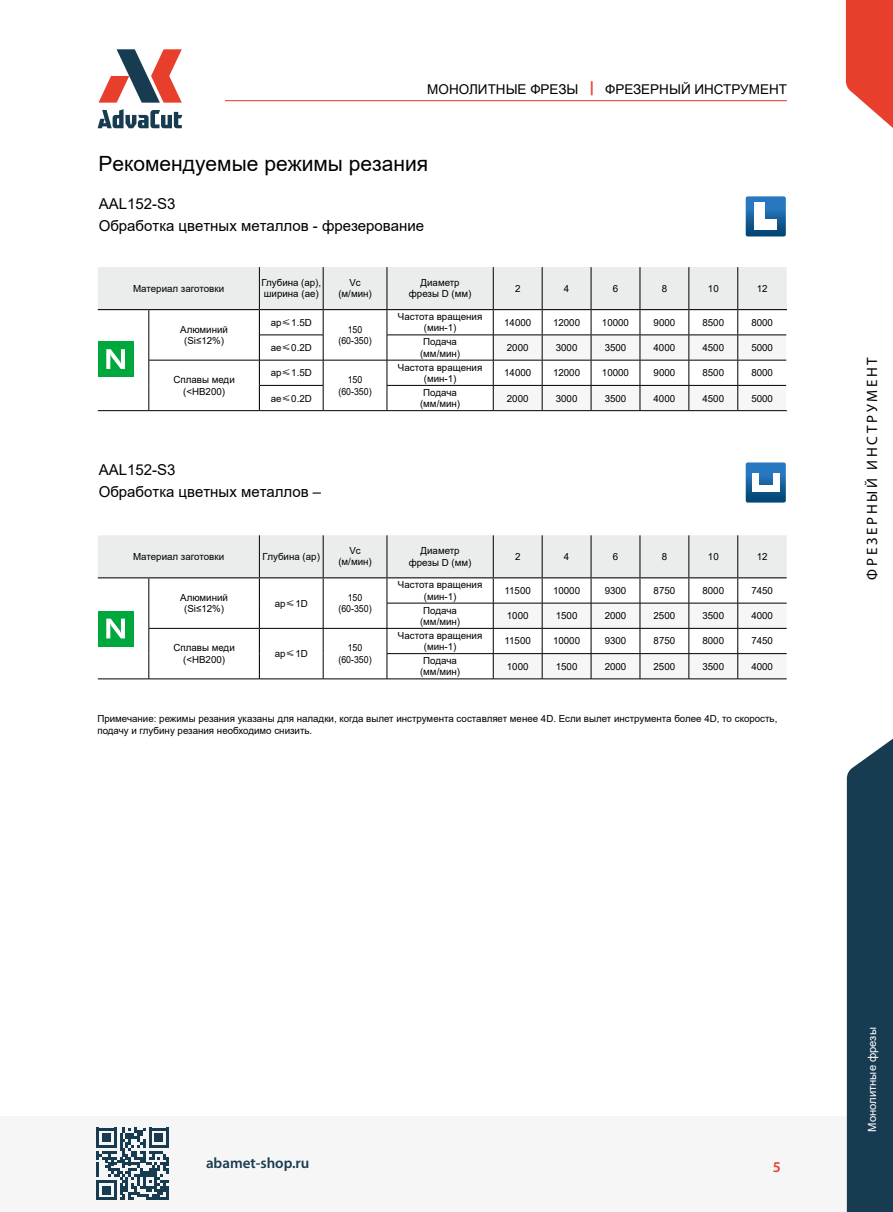
<style>
.page{position:relative;width:893px;height:1212px;background:#fff}
.page>*{position:absolute;margin:0;border:0;box-sizing:border-box;transform-origin:0 0}
.t1{font:21px "Arial";color:#000}
.t2{font:15px/21.9px "Arial";color:#000}
.t3{font:15px "Myriad Pro";letter-spacing:.18em;color:#000}
.t4{font:600 15px "Myriad Pro";color:#173b50}
.t5{font:600 15px "Myriad Pro";color:#e83f2d}
.t6{font:13.5px "Arial";color:#000}
.t7{font:11.25px "Arial";color:#fff}
.t8{font:9.75px/11.2px "Arial";color:#000;text-align:center}
.t9{font:9.75px/11.2px "Arial";color:#000;text-align:center;scale:.9 1}
.s1{font-weight:700;font-size:15px;color:#e83f2d}
.s2{font-family:"Adobe Heiti Std"}
</style>
<div class="page">
<div style="left:0;top:1116px;width:893px;height:96px;background:#f6f6f6"></div>
<div style="left:847px;top:738px;width:46px;height:474px;background:#173b50"></div>
<svg style="left:99px;top:49px;width:83px;height:54px"></svg>
<svg style="left:98px;top:109px;width:84px;height:19px"></svg>
<hr style="left:225px;top:100px;width:562px;height:1px;background:#e83f2d">
<svg style="left:846px;top:0;width:47px;height:128px"></svg>
<svg style="left:96px;top:1127px;width:73px;height:73px"></svg>
<hr style="left:259px;top:679px;width:64px;height:1px;background:#000">
<hr style="left:323px;top:679px;width:64px;height:1px;background:#000">
<hr style="left:98px;top:679px;width:51px;height:1px;background:#000">
<hr style="left:149px;top:679px;width:110px;height:1px;background:#000">
<hr style="left:387px;top:679px;width:106px;height:1px;background:#000">
<hr style="left:591px;top:679px;width:49px;height:1px;background:#000">
<hr style="left:640px;top:679px;width:49px;height:1px;background:#000">
<hr style="left:689px;top:679px;width:49px;height:1px;background:#000">
<hr style="left:738px;top:679px;width:49px;height:1px;background:#000">
<hr style="left:493px;top:679px;width:49px;height:1px;background:#000">
<hr style="left:542px;top:679px;width:49px;height:1px;background:#000">
<svg style="left:746px;top:196px;width:40px;height:40px"></svg>
<div style="left:754px;top:203px;width:10px;height:27px;background:#fff"></div>
<div style="left:754px;top:220px;width:23px;height:10px;background:#fff"></div>
<svg style="left:98px;top:267px;width:689px;height:144px"></svg>
<svg style="left:98px;top:535px;width:689px;height:144px"></svg>
<svg style="left:746px;top:462px;width:40px;height:41px"></svg>
<div style="left:752px;top:473px;width:7px;height:18px;background:#fff"></div>
<div style="left:773px;top:473px;width:6px;height:18px;background:#fff"></div>
<div style="left:756px;top:485px;width:21px;height:6px;background:#fff"></div>
<h3 class="t6" style="left:427px;top:80px;width:361px">МОНОЛИТНЫЕ ФРЕЗЫ <span class="s1">|</span> ФРЕЗЕРНЫЙ ИНСТРУМЕНТ</h3>
<h1 class="t1" style="left:99px;top:149px;width:331px">Рекомендуемые режимы резания</h1>
<h2 class="t2" style="left:99px;top:193px;width:327px">AAL152-S3<br>Обработка цветных металлов - фрезерование</h2>
<p class="t8" style="left:133px;top:283px;width:93px">Материал заготовки</p>
<p class="t8" style="left:261px;top:277px;width:61px;text-align:left">Глубина (ap), ширина (ae)</p>
<p class="t8" style="left:338px;top:277px;width:35px">Vc (м/мин)</p>
<p class="t8" style="left:409px;top:276px;width:64px;line-height:11.7px">Диаметр фрезы D (мм)</p>
<p class="t8" style="left:515px;top:283px;width:7px">2</p>
<p class="t8" style="left:564px;top:283px;width:7px">4</p>
<p class="t8" style="left:613px;top:283px;width:7px">6</p>
<p class="t8" style="left:662px;top:283px;width:7px">8</p>
<p class="t8" style="left:708px;top:283px;width:12px">10</p>
<p class="t8" style="left:757px;top:283px;width:12px">12</p>
<p class="t8" style="left:180px;top:324px;width:49px">Алюминий (Si≤12%)</p>
<p class="t8" style="left:398px;top:311px;width:86px">Частота вращения (мин-1)</p>
<p class="t8" style="left:504px;top:317px;width:29px">14000</p>
<p class="t8" style="left:553px;top:317px;width:29px">12000</p>
<p class="t8" style="left:602px;top:317px;width:29px">10000</p>
<p class="t8" style="left:654px;top:317px;width:23px">9000</p>
<p class="t8" style="left:702px;top:317px;width:23px">8500</p>
<p class="t8" style="left:751px;top:317px;width:23px">8000</p>
<p class="t8" style="left:271px;top:317px;width:43px">ap<span class="s2">≤</span>1.5D</p>
<p class="t9" style="left:338px;top:324px;width:38px">150 (60-350)</p>
<p class="t8" style="left:271px;top:342px;width:43px">ae<span class="s2">≤</span>0.2D</p>
<p class="t8" style="left:420px;top:336px;width:42px">Подача (мм/мин)</p>
<p class="t8" style="left:507px;top:342px;width:23px">2000</p>
<p class="t8" style="left:556px;top:342px;width:23px">3000</p>
<p class="t8" style="left:605px;top:342px;width:23px">3500</p>
<p class="t8" style="left:654px;top:342px;width:23px">4000</p>
<p class="t8" style="left:702px;top:342px;width:23px">4500</p>
<p class="t8" style="left:751px;top:342px;width:23px">5000</p>
<p class="t8" style="left:173px;top:374px;width:63px">Сплавы меди (&lt;HB200)</p>
<p class="t8" style="left:398px;top:361px;width:86px">Частота вращения (мин-1)</p>
<p class="t8" style="left:504px;top:367px;width:29px">14000</p>
<p class="t8" style="left:553px;top:367px;width:29px">12000</p>
<p class="t8" style="left:602px;top:367px;width:29px">10000</p>
<p class="t8" style="left:654px;top:367px;width:23px">9000</p>
<p class="t8" style="left:702px;top:367px;width:23px">8500</p>
<p class="t8" style="left:751px;top:367px;width:23px">8000</p>
<p class="t8" style="left:271px;top:367px;width:43px">ap<span class="s2">≤</span>1.5D</p>
<p class="t9" style="left:338px;top:374px;width:38px">150 (60-350)</p>
<p class="t8" style="left:271px;top:392px;width:43px">ae<span class="s2">≤</span>0.2D</p>
<p class="t8" style="left:420px;top:387px;width:42px">Подача (мм/мин)</p>
<p class="t8" style="left:507px;top:392px;width:23px">2000</p>
<p class="t8" style="left:556px;top:392px;width:23px">3000</p>
<p class="t8" style="left:605px;top:392px;width:23px">3500</p>
<p class="t8" style="left:654px;top:392px;width:23px">4000</p>
<p class="t8" style="left:702px;top:392px;width:23px">4500</p>
<p class="t8" style="left:751px;top:392px;width:23px">5000</p>
<h2 class="t2" style="left:99px;top:459px;width:224px">AAL152-S3<br>Обработка цветных металлов –</h2>
<p class="t8" style="left:133px;top:551px;width:93px">Материал заготовки</p>
<p class="t8" style="left:263px;top:551px;width:59px">Глубина (ap)</p>
<p class="t8" style="left:338px;top:545px;width:35px">Vc (м/мин)</p>
<p class="t8" style="left:409px;top:545px;width:64px;line-height:11.7px">Диаметр фрезы D (мм)</p>
<p class="t8" style="left:515px;top:551px;width:7px">2</p>
<p class="t8" style="left:564px;top:551px;width:7px">4</p>
<p class="t8" style="left:613px;top:551px;width:7px">6</p>
<p class="t8" style="left:662px;top:551px;width:7px">8</p>
<p class="t8" style="left:708px;top:551px;width:12px">10</p>
<p class="t8" style="left:757px;top:551px;width:12px">12</p>
<p class="t8" style="left:180px;top:592px;width:49px">Алюминий (Si≤12%)</p>
<p class="t8" style="left:275px;top:597px;width:35px">ap<span class="s2">≤</span>1D</p>
<p class="t9" style="left:338px;top:592px;width:38px">150 (60-350)</p>
<p class="t8" style="left:398px;top:579px;width:86px">Частота вращения (мин-1)</p>
<p class="t8" style="left:504px;top:585px;width:28px">11500</p>
<p class="t8" style="left:553px;top:585px;width:29px">10000</p>
<p class="t8" style="left:605px;top:585px;width:23px">9300</p>
<p class="t8" style="left:654px;top:585px;width:23px">8750</p>
<p class="t8" style="left:702px;top:585px;width:23px">8000</p>
<p class="t8" style="left:751px;top:585px;width:23px">7450</p>
<p class="t8" style="left:420px;top:604px;width:42px">Подача (мм/мин)</p>
<p class="t8" style="left:507px;top:610px;width:23px">1000</p>
<p class="t8" style="left:556px;top:610px;width:23px">1500</p>
<p class="t8" style="left:605px;top:610px;width:23px">2000</p>
<p class="t8" style="left:654px;top:610px;width:23px">2500</p>
<p class="t8" style="left:702px;top:610px;width:23px">3500</p>
<p class="t8" style="left:751px;top:610px;width:23px">4000</p>
<p class="t8" style="left:173px;top:642px;width:63px">Сплавы меди (&lt;HB200)</p>
<p class="t8" style="left:275px;top:648px;width:35px">ap<span class="s2">≤</span>1D</p>
<p class="t9" style="left:338px;top:642px;width:38px">150 (60-350)</p>
<p class="t8" style="left:398px;top:630px;width:86px">Частота вращения (мин-1)</p>
<p class="t8" style="left:504px;top:635px;width:28px">11500</p>
<p class="t8" style="left:553px;top:635px;width:29px">10000</p>
<p class="t8" style="left:605px;top:635px;width:23px">9300</p>
<p class="t8" style="left:654px;top:635px;width:23px">8750</p>
<p class="t8" style="left:702px;top:635px;width:23px">8000</p>
<p class="t8" style="left:751px;top:635px;width:23px">7450</p>
<p class="t8" style="left:420px;top:655px;width:42px">Подача (мм/мин)</p>
<p class="t8" style="left:507px;top:661px;width:23px">1000</p>
<p class="t8" style="left:556px;top:661px;width:23px">1500</p>
<p class="t8" style="left:605px;top:661px;width:23px">2000</p>
<p class="t8" style="left:654px;top:661px;width:23px">2500</p>
<p class="t8" style="left:702px;top:661px;width:23px">3500</p>
<p class="t8" style="left:751px;top:661px;width:23px">4000</p>
<p class="t8" style="left:97px;top:712px;width:681px;line-height:12px;text-align:left">Примечание: режимы резания указаны для наладки, когда вылет инструмента составляет менее 4D. Если вылет инструмента более 4D, то скорость, подачу и глубину резания необходимо снизить.</p>
<h2 class="t3" style="left:863px;top:580px;width:224px;rotate:-90deg">ФРЕЗЕРНЫЙ ИНСТРУМЕНТ</h2>
<h2 class="t4" style="left:206px;top:1153px;width:105px">abamet-shop.ru</h2>
<h2 class="t5" style="left:773px;top:1158px;width:10px">5</h2>
<p class="t7" style="left:865px;top:1132px;width:106px;rotate:-90deg">Монолитные фрезы</p>
</div>
